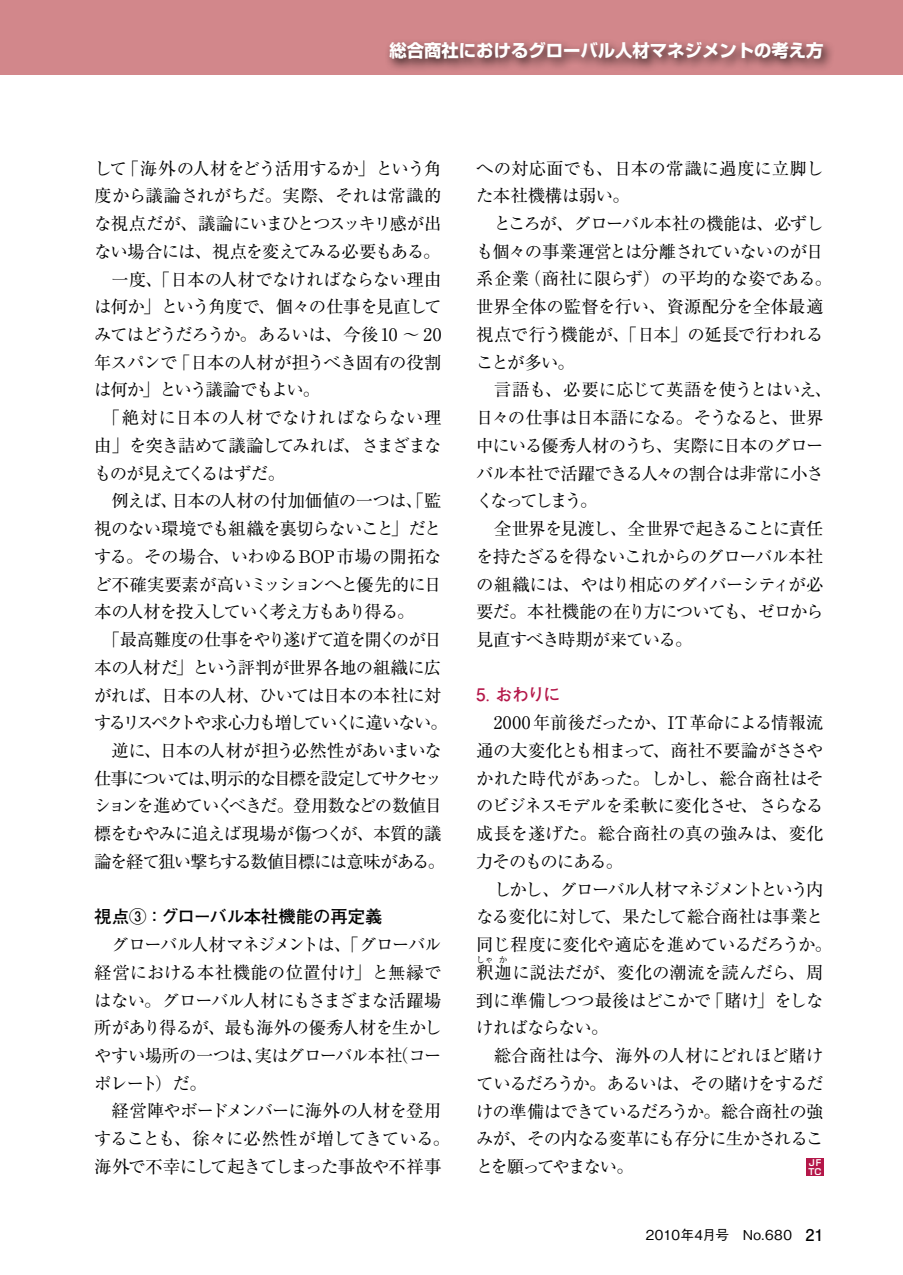
<style>
.page{position:relative;width:903px;height:1275px;background:#fff}
.page>*{position:absolute;margin:0;border:0;box-sizing:border-box;transform-origin:0 0}
.t1{font:17.32px/27.7px "Ryumin Pro";letter-spacing:-.045em;color:#000;text-align:justify}
.t2{font:17.32px/27.7px "Ryumin Pro";color:#000}
.t3{font:17.32px "Ryumin Pro";letter-spacing:-.08em;color:#000}
.t4{font:17.32px "Ryumin Pro";letter-spacing:-.02em;color:#000}
.t5{font:17.32px "Ryumin Pro";letter-spacing:-.075em;color:#000}
.t6{font:700 17.32px "Shin Go Pro";color:#fff}
.t7{font:17.32px "Ryumin Pro";letter-spacing:-.12em;color:#000}
.t8{font:17.32px "Ryumin Pro";letter-spacing:-.11em;color:#000}
.t9{font:17.32px "Ryumin Pro";letter-spacing:-.025em;color:#000}
.t10{font:17.32px "Ryumin Pro";letter-spacing:.03em;color:#000}
.t11{font:700 17.32px "Futo Go B101 Pro";letter-spacing:-.01em;color:#000}
.t12{font:17.32px "Ryumin Pro";letter-spacing:-.1em;color:#000}
.t13{font:700 17.32px "Futo Go B101 Pro";color:#b41749}
.t14{font:500 13.65px "Gothic BBB Pro";letter-spacing:.025em;color:#000}
.t15{font:700 8.75px/8.8px "Shin Go Pro De";color:#fff}
.t16{font:8.75px "Ryumin Pro";color:#000}
.s1{font-family:"Ryumin Pro";font-weight:400}
.s2{font-family:"Futo Go B101 Pro";font-weight:700;font-size:16.1px}
</style>
<div class="page">
<div style="left:806px;top:1158px;width:17px;height:18px;background:#b41749"></div>
<div style="left:0;top:0;width:903px;height:74px;background:#d2878b"></div>
<div style="left:384px;top:37px;width:519px;height:50px;background:#000;opacity:.75"></div>
<p class="t6" style="left:389px;top:37px;width:436px">総合商社におけるグローバル人材マネジメントの考え方</p>
<p class="t1" style="left:94px;top:153px;width:349px">して「海外の人材をどう活用するか」という角</p>
<p class="t2" style="left:94px;top:181px;width:349px">度から議論されがちだ。実際、それは常識的</p>
<p class="t1" style="left:94px;top:209px;width:349px">な視点だが、議論にいまひとつスッキリ感が出</p>
<p class="t1" style="left:94px;top:236px;width:348px">ない場合には、視点を変えてみる必要もある。</p>
<p class="t4" style="left:112px;top:265px;width:331px">一度、「日本の人材でなければならない理由</p>
<p class="t1" style="left:94px;top:292px;width:349px">は何か」という角度で、個々の仕事を見直して</p>
<p class="t1" style="left:94px;top:320px;width:349px">みてはどうだろうか。あるいは、今後10 〜 20</p>
<p class="t1" style="left:94px;top:347px;width:349px">年スパンで「日本の人材が担うべき固有の役割</p>
<p class="t12" style="left:94px;top:376px;width:228px">は何か」という議論でもよい。</p>
<p class="t10" style="left:103px;top:404px;width:340px">「絶対に日本の人材でなければならない理</p>
<p class="t1" style="left:94px;top:430px;width:349px">由」を突き詰めて議論してみれば、さまざまな</p>
<p class="t5" style="left:94px;top:460px;width:192px">ものが見えてくるはずだ。</p>
<p class="t4" style="left:112px;top:487px;width:331px">例えば、日本の人材の付加価値の一つは、「監</p>
<p class="t1" style="left:94px;top:514px;width:349px">視のない環境でも組織を裏切らないこと」だと</p>
<p class="t2" style="left:94px;top:541px;width:349px">する。その場合、いわゆるBOP市場の開拓な</p>
<p class="t9" style="left:94px;top:570px;width:349px">ど不確実要素が高いミッションへと優先的に日</p>
<p class="t5" style="left:94px;top:598px;width:322px">本の人材を投入していく考え方もあり得る。</p>
<p class="t1" style="left:103px;top:625px;width:340px">「最高難度の仕事をやり遂げて道を開くのが日</p>
<p class="t1" style="left:94px;top:652px;width:349px">本の人材だ」という評判が世界各地の組織に広</p>
<p class="t1" style="left:94px;top:680px;width:349px">がれば、日本の人材、ひいては日本の本社に対</p>
<p class="t7" style="left:94px;top:709px;width:355px">するリスペクトや求心力も増していくに違いない。</p>
<p class="t1" style="left:112px;top:735px;width:332px">逆に、日本の人材が担う必然性があいまいな</p>
<p class="t8" style="left:94px;top:765px;width:350px">仕事については、明示的な目標を設定してサクセッ</p>
<p class="t3" style="left:94px;top:792px;width:350px">ションを進めていくべきだ。登用数などの数値目</p>
<p class="t1" style="left:94px;top:819px;width:349px">標をむやみに追えば現場が傷つくが、本質的議</p>
<p class="t3" style="left:94px;top:848px;width:352px">論を経て狙い撃ちする数値目標には意味がある。</p>
<p class="t11" style="left:94px;top:903px;width:290px">視点③：グローバル本社機能の再定義</p>
<p class="t1" style="left:94px;top:930px;width:349px;text-indent:17px">グローバル人材マネジメントは、「グローバル経営における本社機能の位置付け」と無縁ではない。グローバル人材にもさまざまな活躍場所があり得るが、最も海外の優秀人材を生かしやすい場所の一つは、実はグローバル本社（コーポレート）だ。</p>
<p class="t1" style="left:94px;top:1096px;width:357px;text-align:center">経営陣やボードメンバーに海外の人材を登用<br>することも、徐々に必然性が増してきている。海外で不幸にして起きてしまった事故や不祥事</p>
<p class="t2" style="left:476px;top:153px;width:349px">への対応面でも、日本の常識に過度に立脚した本社機構は弱い。</p>
<p class="t1" style="left:476px;top:209px;width:357px;text-align:left;text-indent:17px">ところが、グローバル本社の機能は、必ずしも個々の事業運営とは分離されていないのが日系企業（商社に限らず）の平均的な姿である。世界全体の監督を行い、資源配分を全体最適視点で行う機能が、「日本」の延長で行われることが多い。</p>
<p class="t1" style="left:476px;top:375px;width:357px;text-align:left;text-indent:17px">言語も、必要に応じて英語を使うとはいえ、日々の仕事は日本語になる。そうなると、世界中にいる優秀人材のうち、実際に日本のグローバル本社で活躍できる人々の割合は非常に小さくなってしまう。</p>
<p class="t1" style="left:476px;top:514px;width:349px;text-indent:17px">全世界を見渡し、全世界で起きることに責任を持たざるを得ないこれからのグローバル本社の組織には、やはり相応のダイバーシティが必要だ。本社機能の在り方についても、ゼロから見直すべき時期が来ている。</p>
<p class="t13" style="left:476px;top:681px;width:86px">5<span class="s1">.</span> おわりに</p>
<p class="t1" style="left:476px;top:708px;width:349px;text-indent:17px">2000年前後だったか、IT革命による情報流通の大変化とも相まって、商社不要論がささやかれた時代があった。しかし、総合商社はそのビジネスモデルを柔軟に変化させ、さらなる成長を遂げた。総合商社の真の強みは、変化力そのものにある。</p>
<p class="t1" style="left:476px;top:874px;width:357px;text-align:center">しかし、グローバル人材マネジメントという内<br>なる変化に対して、果たして総合商社は事業と同じ程度に変化や適応を進めているだろうか。釈迦に説法だが、変化の潮流を読んだら、周</p>
<p class="t16" style="left:476px;top:952px;width:19px">しゃ</p>
<p class="t16" style="left:499px;top:952px;width:10px">か</p>
<p class="t1" style="left:476px;top:985px;width:349px">到に準備しつつ最後はどこかで「賭け」をしなければならない。</p>
<p class="t1" style="left:476px;top:1041px;width:349px;text-indent:17px">総合商社は今、海外の人材にどれほど賭けているだろうか。あるいは、その賭けをするだけの準備はできているだろうか。総合商社の強みが、その内なる変革にも存分に生かされることを願ってやまない。</p>
<p class="t15" style="left:808px;top:1157px;width:15px">JF<br>TC</p>
<p class="t14" style="left:646px;top:1224px;width:179px">2010年4月号　No.680　<span class="s2">21</span></p>
</div>
